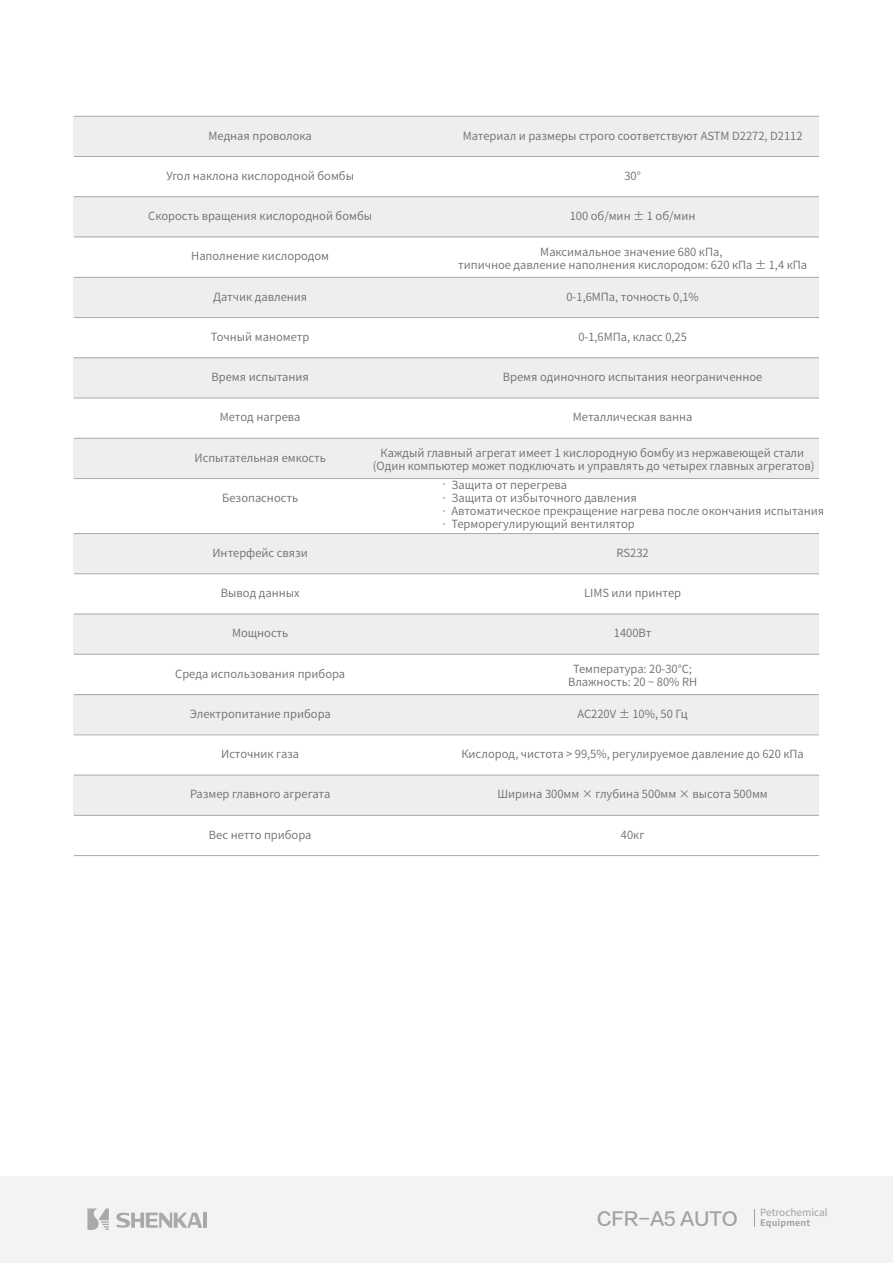
<style>
.page{position:relative;width:893px;height:1263px;background:#fff}
.page>*{position:absolute;margin:0;border:0;box-sizing:border-box;transform-origin:0 0}
.t1{font:18.15px "FZLTZHK GBK1 0";letter-spacing:-.02em;color:#a0a2a4}
.t2{font:11.25px/13.2px "Source Han Sans CN";color:#6c6d70;text-align:center}
.t3{font:10.05px "Source Han Sans CN";color:#a2a1a2}
</style>
<div class="page">
<div style="left:74px;top:116px;width:745px;height:40px;background:#edeeee"></div>
<div style="left:74px;top:197px;width:745px;height:40px;background:#edeeee"></div>
<div style="left:74px;top:277px;width:745px;height:41px;background:#edeeee"></div>
<div style="left:74px;top:358px;width:745px;height:40px;background:#edeeee"></div>
<div style="left:0;top:1176px;width:893px;height:87px;background:#f3f3f3"></div>
<svg style="left:87px;top:1208px;width:22px;height:22px"></svg>
<hr style="left:203px;top:1212px;width:4px;height:16px;background:#a8a9ad">
<svg style="left:116px;top:1212px;width:86px;height:16px"></svg>
<hr style="left:74px;top:116px;width:745px;height:1px;background:#a8a9ad">
<hr style="left:74px;top:156px;width:745px;height:1px;background:#a8a9ad">
<hr style="left:74px;top:196px;width:745px;height:1px;background:#a8a9ad">
<hr style="left:74px;top:237px;width:745px;height:1px;background:#a8a9ad">
<hr style="left:74px;top:277px;width:745px;height:1px;background:#a8a9ad">
<hr style="left:74px;top:317px;width:745px;height:1px;background:#a8a9ad">
<hr style="left:74px;top:358px;width:745px;height:1px;background:#a8a9ad">
<div style="left:74px;top:438px;width:745px;height:40px;background:#edeeee"></div>
<div style="left:74px;top:533px;width:745px;height:41px;background:#edeeee"></div>
<div style="left:74px;top:614px;width:745px;height:40px;background:#edeeee"></div>
<div style="left:74px;top:695px;width:745px;height:40px;background:#edeeee"></div>
<div style="left:74px;top:775px;width:745px;height:40px;background:#edeeee"></div>
<hr style="left:74px;top:478px;width:745px;height:1px;background:#a8a9ad">
<hr style="left:74px;top:533px;width:745px;height:1px;background:#a8a9ad">
<hr style="left:74px;top:573px;width:745px;height:1px;background:#a8a9ad">
<hr style="left:74px;top:614px;width:745px;height:1px;background:#a8a9ad">
<hr style="left:74px;top:654px;width:745px;height:1px;background:#a8a9ad">
<hr style="left:74px;top:694px;width:745px;height:1px;background:#a8a9ad">
<hr style="left:74px;top:735px;width:745px;height:1px;background:#a8a9ad">
<hr style="left:74px;top:775px;width:745px;height:1px;background:#a8a9ad">
<hr style="left:74px;top:815px;width:745px;height:1px;background:#a8a9ad">
<hr style="left:74px;top:855px;width:745px;height:1px;background:#a8a9ad">
<hr style="left:74px;top:438px;width:745px;height:1px;background:#a8a9ad">
<hr style="left:74px;top:398px;width:745px;height:1px;background:#a8a9ad">
<p class="t2" style="left:208px;top:129px;width:105px">Медная проволока</p>
<p class="t2" style="left:166px;top:169px;width:189px">Угол наклона кислородной бомбы</p>
<p class="t2" style="left:148px;top:210px;width:225px">Скорость вращения кислородной бомбы</p>
<p class="t2" style="left:191px;top:250px;width:139px">Наполнение кислородом</p>
<p class="t2" style="left:213px;top:290px;width:96px">Датчик давления</p>
<p class="t2" style="left:211px;top:330px;width:100px">Точный манометр</p>
<p class="t2" style="left:212px;top:371px;width:99px">Время испытания</p>
<p class="t2" style="left:220px;top:411px;width:82px">Метод нагрева</p>
<p class="t2" style="left:463px;top:129px;width:341px">Материал и размеры строго соответствуют ASTM D2272, D2112</p>
<p class="t2" style="left:624px;top:169px;width:18px">30°</p>
<p class="t2" style="left:570px;top:210px;width:127px">100 об/мин ± 1 об/мин</p>
<p class="t2" style="left:458px;top:245px;width:351px">Максимальное значение 680 кПа,<br>типичное давление наполнения кислородом: 620 кПа ± 1,4 кПа</p>
<p class="t2" style="left:566px;top:290px;width:134px">0-1,6МПа, точность 0,1%</p>
<p class="t2" style="left:578px;top:330px;width:110px">0-1,6МПа, класс 0,25</p>
<p class="t2" style="left:503px;top:371px;width:261px">Время одиночного испытания неограниченное</p>
<p class="t2" style="left:573px;top:411px;width:121px">Металлическая ванна</p>
<p class="t2" style="left:194px;top:451px;width:133px">Испытательная емкость</p>
<p class="t2" style="left:222px;top:491px;width:77px">Безопасность</p>
<p class="t2" style="left:212px;top:546px;width:97px">Интерфейс связи</p>
<p class="t2" style="left:221px;top:587px;width:80px">Вывод данных</p>
<p class="t2" style="left:232px;top:627px;width:58px">Мощность</p>
<p class="t2" style="left:175px;top:667px;width:171px">Среда использования прибора</p>
<p class="t2" style="left:190px;top:707px;width:143px">Электропитание прибора</p>
<p class="t2" style="left:221px;top:748px;width:80px">Источник газа</p>
<p class="t2" style="left:190px;top:788px;width:142px">Размер главного агрегата</p>
<p class="t2" style="left:209px;top:828px;width:104px">Вес нетто прибора</p>
<p class="t2" style="left:373px;top:447px;width:443px">Каждый главный агрегат имеет 1 кислородную бомбу из нержавеющей стали (Один компьютер может подключать и управлять до четырех главных агрегатов)</p>
<p class="t2" style="left:441px;top:478px;width:385px;text-align:left">· Защита от перегрева<br>· Защита от избыточного давления<br>· Автоматическое прекращение нагрева после окончания испытания · Терморегулирующий вентилятор</p>
<p class="t2" style="left:617px;top:546px;width:34px">RS232</p>
<p class="t2" style="left:584px;top:587px;width:99px">LIMS или принтер</p>
<p class="t2" style="left:614px;top:627px;width:39px">1400Вт</p>
<p class="t2" style="left:568px;top:663px;width:131px">Температура: 20-30℃;<br>Влажность: 20 ~ 80% RH</p>
<p class="t2" style="left:577px;top:707px;width:112px">AC220V ± 10%, 50 Гц</p>
<p class="t2" style="left:461px;top:748px;width:344px">Кислород, чистота &gt; 99,5%, регулируемое давление до 620 кПа</p>
<p class="t2" style="left:497px;top:788px;width:272px">Ширина 300мм × глубина 500мм × высота 500мм</p>
<p class="t2" style="left:621px;top:828px;width:25px">40кг</p>
<p class="t3" style="left:760px;top:1206px;width:69px">Petrochemical</p>
<h1 class="t1" style="left:597px;top:1208px;width:215px">CFR-A5 AUTO <sub>Equipment</sub></h1>
</div>
